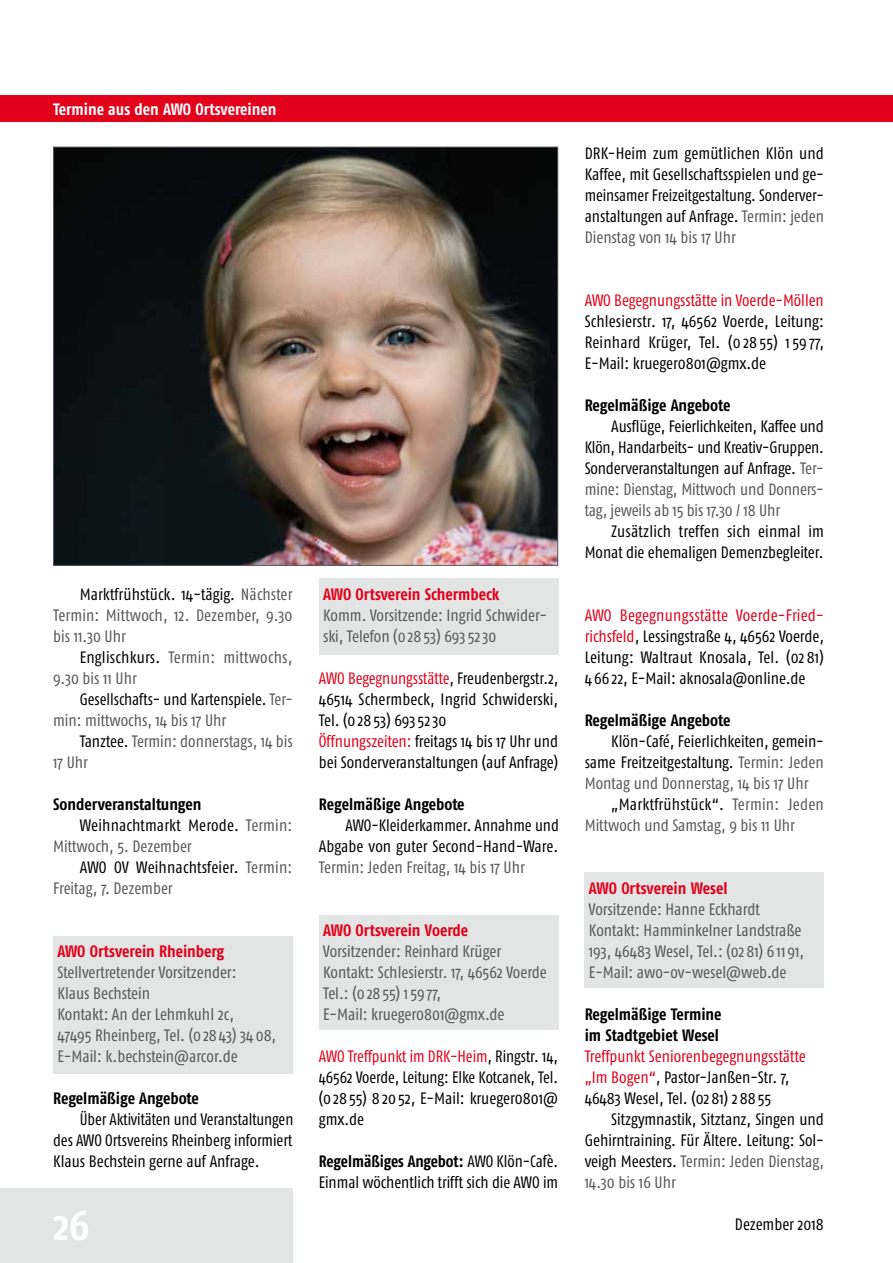
<style>
.page{position:relative;width:893px;height:1263px;background:#fff}
.page>*{position:absolute;margin:0;border:0;box-sizing:border-box;transform-origin:0 0}
.t1{font:700 42px "Fago Co";color:#fff}
.t2{font:16.5px/21px "Fago Co";color:#000;text-align:justify}
.t3{font:16.5px/21px "Fago Co";color:#58585a}
.t4{font:700 16.5px/21px "Fago Co";letter-spacing:-.005em;color:#000}
.t5{font:700 16.5px "Fago Co";letter-spacing:-.005em;color:#e2001a}
.t6{font:16.5px "Fago Co";letter-spacing:-.005em;color:#e2001a}
.t7{font:700 16.5px "Fago Co";color:#fff}
.s1{color:#000}
.s2{color:#58585a}
.s3{color:#e2001a}
.s4{font-weight:700}
</style>
<div class="page">
<div style="left:0;top:1188px;width:292px;height:75px;background:#e3e4e4"></div>
<div style="left:53px;top:936px;width:239px;height:138px;background:#e3e4e4"></div>
<div style="left:319px;top:579px;width:239px;height:76px;background:#e3e4e4"></div>
<div style="left:319px;top:915px;width:239px;height:114px;background:#e3e4e4"></div>
<div style="left:585px;top:873px;width:239px;height:115px;background:#e3e4e4"></div>
<div style="left:0;top:96px;width:893px;height:26px;background:#e2001a"></div>
<img style="left:55px;top:149px;width:501px;height:415px">
<p class="t7" style="left:53px;top:99px;width:225px">Termine aus den AWO Ortsvereinen</p>
<p class="t3" style="left:53px;top:583px;width:241px;text-align:justify;text-indent:27px"><span class="s1">Marktfrühstück. 14-tägig.</span> Nächster Termin: Mittwoch, 12. Dezember, 9.30 bis 11.30 Uhr</p>
<p class="t3" style="left:53px;top:646px;width:241px;text-indent:27px"><span class="s1">Englischkurs.</span> Termin: mittwochs,<br>9.30 bis 11 Uhr</p>
<p class="t2" style="left:53px;top:688px;width:241px;text-indent:27px">Gesellschafts- und Kartenspiele. <span class="s2">Ter&shy;min: mittwochs, 14 bis 17 Uhr</span></p>
<p class="t3" style="left:53px;top:730px;width:241px;text-indent:27px"><span class="s1">Tanztee.</span> Termin: donnerstags, 14 bis<br>17 Uhr</p>
<p class="t4" style="left:53px;top:793px;width:150px">Sonderveranstaltungen</p>
<p class="t2" style="left:80px;top:814px;width:214px">Weihnachtmarkt Merode. <span class="s2">Termin:</span></p>
<p class="t3" style="left:53px;top:835px;width:140px">Mittwoch, 5. Dezember</p>
<p class="t2" style="left:80px;top:856px;width:214px">AWO OV Weihnachtsfeier. <span class="s2">Termin:</span></p>
<p class="t3" style="left:53px;top:877px;width:121px">Freitag, 7. Dezember</p>
<p class="t5" style="left:57px;top:941px;width:168px">AWO Ortsverein Rheinberg</p>
<p class="t3" style="left:57px;top:961px;width:220px">Stellvertretender Vorsitzender:<br>Klaus Bechstein<br>Kontakt: An der Lehmkuhl 2c,<br>47495 Rheinberg, Tel. (0 28 43) 34 08,<br>E-Mail: k.bechstein@arcor.de</p>
<p class="t4" style="left:53px;top:1087px;width:147px">Regelmäßige Angebote</p>
<p class="t2" style="left:53px;top:1108px;width:242px;text-indent:27px">Über Aktivitäten und Veranstaltungen des AWO Ortsvereins Rheinberg informiert Klaus Bechstein gerne auf Anfrage.</p>
<p class="t5" style="left:323px;top:584px;width:178px">AWO Ortsverein Schermbeck</p>
<p class="t3" style="left:323px;top:604px;width:225px">Komm. Vorsitzende: Ingrid Schwider&shy;ski, Telefon (0 28 53) 693 5230</p>
<p class="t2" style="left:319px;top:667px;width:241px;text-align:left"><span class="s3">AWO Begegnungsstätte</span>, Freudenbergstr.2, 46514 Schermbeck, Ingrid Schwiderski, Tel. (0 28 53) 693 5230<br><span class="s3">Öffnungszeiten:</span> freitags 14 bis 17 Uhr und bei Sonderveranstaltungen (auf Anfrage)</p>
<p class="t4" style="left:319px;top:793px;width:147px">Regelmäßige Angebote</p>
<p class="t2" style="left:319px;top:814px;width:241px;text-align:right">AWO-Kleiderkammer. Annahme und<br>Abgabe von guter Second-Hand-Ware.</p>
<p class="t3" style="left:319px;top:856px;width:207px">Termin: Jeden Freitag, 14 bis 17 Uhr</p>
<p class="t5" style="left:323px;top:920px;width:147px">AWO Ortsverein Voerde</p>
<p class="t3" style="left:323px;top:940px;width:225px">Vorsitzender: Reinhard Krüger<br>Kontakt: Schlesierstr. 17, 46562 Voerde<br>Tel.: (0 28 55) 1 59 77,<br>E-Mail: krueger0801@gmx.de</p>
<p class="t2" style="left:319px;top:1045px;width:241px"><span class="s3">AWO Treffpunkt im DRK-Heim</span>, Ringstr. 14, 46562 Voerde, Leitung: Elke Kotcanek, Tel. (0 28 55) 8 20 52, E-Mail: krueger0801@ gmx.de</p>
<p class="t2" style="left:319px;top:1150px;width:241px"><span class="s4">Regelmäßiges Angebot:</span> AWO Klön-Cafè.<br>Einmal wöchentlich trifft sich die AWO im</p>
<p class="t2" style="left:585px;top:142px;width:241px">DRK-Heim zum gemütlichen Klön und Kaffee, mit Gesellschaftsspielen und ge&shy;meinsamer Freizeitgestaltung. Sonderver&shy;anstaltungen auf Anfrage. <span class="s2">Termin: jeden Dienstag von 14 bis 17 Uhr</span></p>
<p class="t6" style="left:585px;top:291px;width:241px">AWO Begegnungsstätte in Voerde-Möllen</p>
<p class="t2" style="left:585px;top:310px;width:241px">Schlesierstr. 17, 46562 Voerde, Leitung:<br>Reinhard Krüger, Tel. (0 28 55) 1 59 77, E-Mail: krueger0801@gmx.de</p>
<p class="t4" style="left:585px;top:394px;width:147px">Regelmäßige Angebote</p>
<p class="t2" style="left:585px;top:415px;width:241px;text-indent:27px">Ausflüge, Feierlichkeiten, Kaffee und Klön, Handarbeits- und Kreativ-Gruppen.<br>Sonderveranstaltungen auf Anfrage. <span class="s2">Ter&shy;mine: Dienstag, Mittwoch und Donners&shy;tag, jeweils ab 15 bis 17.30 / 18 Uhr</span></p>
<p class="t2" style="left:585px;top:520px;width:241px;text-align:right">Zusätzlich treffen sich einmal im<br>Monat die ehemaligen Demenzbegleiter.</p>
<p class="t2" style="left:585px;top:604px;width:241px"><span class="s3">AWO Begegnungsstätte Voerde-Fried&shy;richsfeld</span>, Lessingstraße 4, 46562 Voerde, Leitung: Waltraut Knosala, Tel. (02 81)<br>4 66 22, E-Mail: aknosala@online.de</p>
<p class="t4" style="left:585px;top:709px;width:147px">Regelmäßige Angebote</p>
<p class="t2" style="left:611px;top:730px;width:214px">Klön-Café, Feierlichkeiten, gemein-</p>
<p class="t2" style="left:585px;top:751px;width:241px">same Freitzeitgestaltung. <span class="s2">Termin: Jeden</span></p>
<p class="t3" style="left:585px;top:772px;width:225px">Montag und Donnerstag, 14 bis 17 Uhr</p>
<p class="t2" style="left:611px;top:793px;width:214px">„Marktfrühstück“. <span class="s2">Termin: Jeden</span></p>
<p class="t3" style="left:585px;top:814px;width:212px">Mittwoch und Samstag, 9 bis 11 Uhr</p>
<p class="t5" style="left:589px;top:878px;width:140px">AWO Ortsverein Wesel</p>
<p class="t3" style="left:589px;top:898px;width:217px">Vorsitzende: Hanne Eckhardt Kontakt: Hamminkelner Landstraße 193, 46483 Wesel, Tel.: (02 81) 6 11 91, E-Mail: awo-ov-wesel@web.de</p>
<p class="t4" style="left:585px;top:1003px;width:138px">Regelmäßige Termine im Stadtgebiet Wesel</p>
<p class="t2" style="left:585px;top:1045px;width:223px;text-align:left"><span class="s3">Treffpunkt Seniorenbegegnungsstätte „Im Bogen“</span>, Pastor-Janßen-Str. 7,<br>46483 Wesel, Tel. (02 81) 2 88 55</p>
<p class="t2" style="left:585px;top:1108px;width:241px;text-indent:27px">Sitzgymnastik, Sitztanz, Singen und Gehirntraining. Für Ältere. Leitung: Sol&shy;veigh Meesters. <span class="s2">Termin: Jeden Dienstag, 14.30 bis 16 Uhr</span></p>
<h1 class="t1" style="left:53px;top:1201px;width:38px">26</h1>
<p class="t2" style="left:735px;top:1213px;width:90px">Dezember 2018</p>
</div>
